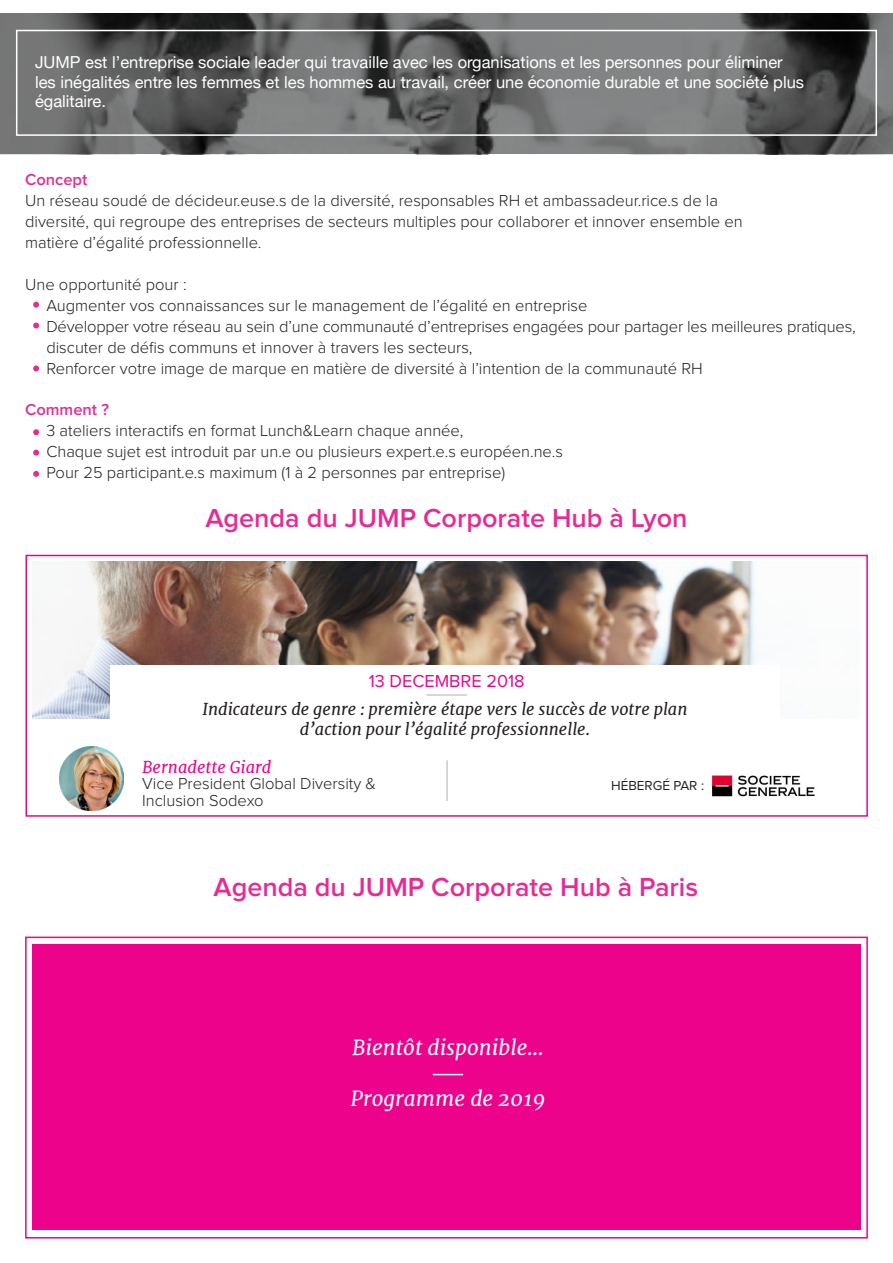
<style>
.page{position:relative;width:893px;height:1263px;background:#fff}
.page>*{position:absolute;margin:0;border:0;box-sizing:border-box;transform-origin:0 0}
.t1{font:600 27px "Proxima Nova";color:#e62c94}
.t2{font:italic 21px "Merriweather";color:#fff}
.t3{font:18px "Proxima Nova";color:#ed028c}
.t4{font:300 16.5px/21px "Proxima Nova";color:#231f20}
.t5{font:16.5px "Helvetica Neue";color:#fff}
.t6{font:italic 16.5px/19.8px "Merriweather";color:#231f20;text-align:center}
.t7{font:600 16.5px "Proxima Nova";color:#e62c94}
.t8{font:italic 16.5px "Merriweather";color:#ed028c}
.t9{font:13.5px "Proxima Nova";color:#231f20}
</style>
<div class="page">
<div style="left:25px;top:936px;width:843px;height:302px;border:2px solid #ed028c"></div>
<img style="left:32px;top:562px;width:724px;height:156px">
<div style="left:110px;top:665px;width:670px;height:59px;background:#fff"></div>
<svg style="left:0;top:14px;width:893px;height:140px;background:#646565"></svg>
<div style="left:16px;top:30px;width:861px;height:106px;border:2px solid #fff"></div>
<svg style="left:33px;top:429px;width:6px;height:6px"></svg>
<svg style="left:33px;top:450px;width:6px;height:6px"></svg>
<svg style="left:33px;top:471px;width:6px;height:6px"></svg>
<svg style="left:33px;top:302px;width:6px;height:6px"></svg>
<svg style="left:33px;top:323px;width:6px;height:5px"></svg>
<svg style="left:33px;top:365px;width:6px;height:6px"></svg>
<img style="left:59px;top:746px;width:65px;height:65px">
<img style="left:711px;top:775px;width:104px;height:22px">
<div style="left:26px;top:555px;width:842px;height:262px;border:2px solid #ed028c"></div>
<div style="left:32px;top:944px;width:828px;height:286px;background:#ed028c"></div>
<hr style="left:426px;top:695px;width:41px;height:1px;background:#aeb3b2">
<hr style="left:447px;top:760px;width:1px;height:41px;background:#aeb3b2">
<hr style="left:433px;top:1074px;width:30px;height:1px;background:#fff">
<p class="t5" style="left:35px;top:50px;width:749px">JUMP est l’entreprise sociale leader qui travaille avec les organisations et les personnes pour éliminer</p>
<p class="t5" style="left:35px;top:70px;width:770px">les inégalités entre les femmes et les hommes au travail, créer une économie durable et une société plus</p>
<p class="t5" style="left:35px;top:90px;width:72px">égalitaire.</p>
<p class="t7" style="left:25px;top:172px;width:64px">Concept</p>
<p class="t4" style="left:25px;top:191px;width:694px">Un réseau soudé de décideur.euse.s de la diversité, responsables RH et ambassadeur.rice.s de la</p>
<p class="t4" style="left:25px;top:212px;width:719px">diversité, qui regroupe des entreprises de secteurs multiples pour collaborer et innover ensemble en</p>
<p class="t4" style="left:25px;top:233px;width:238px">matière d’égalité professionnelle.</p>
<p class="t4" style="left:25px;top:275px;width:163px">Une opportunité pour :</p>
<p class="t4" style="left:46px;top:296px;width:543px">Augmenter vos connaissances sur le management de l’égalité en entreprise</p>
<p class="t4" style="left:46px;top:317px;width:811px">Développer votre réseau au sein d’une communauté d’entreprises engagées pour partager les meilleures pratiques, discuter de défis communs et innover à travers les secteurs,</p>
<p class="t4" style="left:46px;top:359px;width:658px">Renforcer votre image de marque en matière de diversité à l’intention de la communauté RH</p>
<p class="t7" style="left:25px;top:402px;width:85px">Comment ?</p>
<p class="t4" style="left:46px;top:421px;width:419px">3 ateliers interactifs en format Lunch&amp;Learn chaque année,</p>
<p class="t4" style="left:46px;top:442px;width:518px">Chaque sujet est introduit par un.e ou plusieurs expert.e.s européen.ne.s</p>
<p class="t4" style="left:46px;top:463px;width:460px">Pour 25 participant.e.s maximum (1 à 2 personnes par entreprise)</p>
<p class="t1" style="left:205px;top:506px;width:484px">Agenda du JUMP Corporate Hub à Lyon</p>
<p class="t3" style="left:369px;top:672px;width:157px">13 DECEMBRE 2018</p>
<p class="t6" style="left:202px;top:699px;width:487px">Indicateurs de genre : première étape vers le succès de votre plan d’action pour l’égalité professionnelle.</p>
<p class="t8" style="left:142px;top:757px;width:131px">Bernadette Giard</p>
<p class="t4" style="left:142px;top:776px;width:235px;line-height:16.5px">Vice President Global Diversity &amp;<br>Inclusion Sodexo</p>
<p class="t9" style="left:611px;top:779px;width:95px">HÉBERGÉ PAR :</p>
<p class="t1" style="left:214px;top:874px;width:486px">Agenda du JUMP Corporate Hub à Paris</p>
<p class="t2" style="left:352px;top:1034px;width:193px">Bientôt disponible...</p>
<p class="t2" style="left:350px;top:1085px;width:197px">Programme de 2019</p>
</div>
